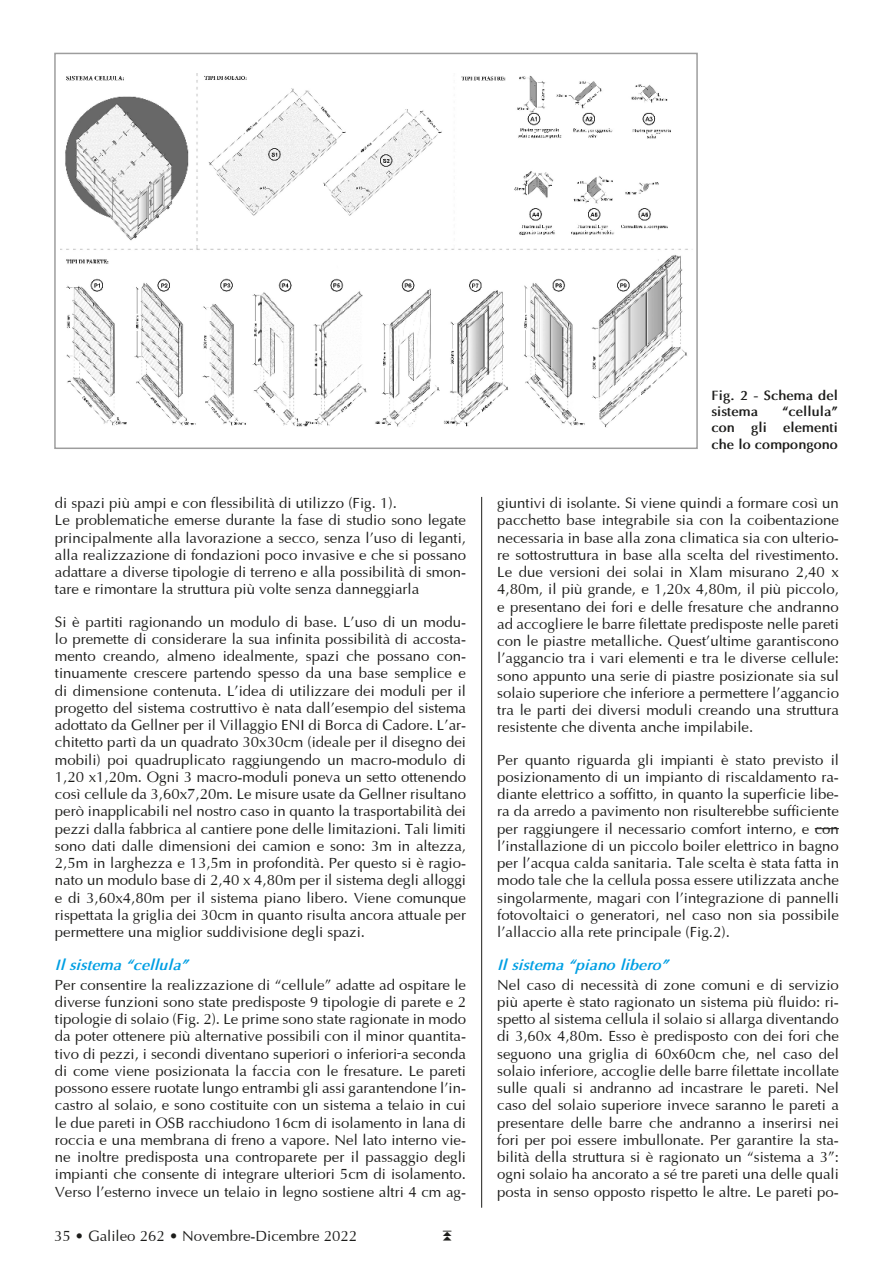
<style>
.page{position:relative;width:893px;height:1263px;background:#fff}
.page>*{position:absolute;margin:0;border:0;box-sizing:border-box;transform-origin:0 0}
.t1{font:15px/17.2px "Optima";color:#1d1d1b;text-align:justify}
.t2{font:italic 700 15px "Optima";color:#009fe3}
.t3{font:700 13.5px/16.2px "Optima";color:#1d1d1b}
</style>
<div class="page">
<svg style="left:815px;top:828px;width:24px;height:1px"></svg>
<img style="left:60px;top:73px;width:633px;height:355px">
<div style="left:54px;top:53px;width:644px;height:396px;border:2px solid #9d9d9d"></div>
<hr style="left:481px;top:497px;width:1px;height:711px;background:#1d1d1b">
<p class="t1" style="left:55px;top:496px;width:413px;text-align:left">di spazi più ampi e con flessibilità di utilizzo (Fig. 1).<br>Le problematiche emerse durante la fase di studio sono legate principalmente alla lavorazione a secco, senza l’uso di leganti, alla realizzazione di fondazioni poco invasive e che si possano adattare a diverse tipologie di terreno e alla possibilità di smon&shy;tare e rimontare la struttura più volte senza danneggiarla</p>
<p class="t1" style="left:55px;top:614px;width:413px">Si è partiti ragionando un modulo di base. L’uso di un modu&shy;lo premette di considerare la sua infinita possibilità di accosta&shy;mento creando, almeno idealmente, spazi che possano con&shy;tinuamente crescere partendo spesso da una base semplice e di dimensione contenuta. L’idea di utilizzare dei moduli per il progetto del sistema costruttivo è nata dall’esempio del sistema adottato da Gellner per il Villaggio ENI di Borca di Cadore. L’ar&shy;chitetto partì da un quadrato 30x30cm (ideale per il disegno dei mobili) poi quadruplicato raggiungendo un macro-modulo di 1,20 x1,20m. Ogni 3 macro-moduli poneva un setto ottenendo così cellule da 3,60x7,20m. Le misure usate da Gellner risultano però inapplicabili nel nostro caso in quanto la trasportabilità dei pezzi dalla fabbrica al cantiere pone delle limitazioni. Tali limiti sono dati dalle dimensioni dei camion e sono: 3m in altezza, 2,5m in larghezza e 13,5m in profondità. Per questo si è ragio&shy;nato un modulo base di 2,40 x 4,80m per il sistema degli alloggi e di 3,60x4,80m per il sistema piano libero. Viene comunque rispettata la griglia dei 30cm in quanto risulta ancora attuale per permettere una miglior suddivisione degli spazi.</p>
<p class="t2" style="left:55px;top:958px;width:134px">Il sistema “cellula”</p>
<p class="t1" style="left:55px;top:977px;width:413px">Per consentire la realizzazione di “cellule” adatte ad ospitare le diverse funzioni sono state predisposte 9 tipologie di parete e 2 tipologie di solaio (Fig. 2). Le prime sono state ragionate in modo da poter ottenere più alternative possibili con il minor quantita&shy;tivo di pezzi, i secondi diventano superiori o inferiori a seconda di come viene posizionata la faccia con le fresature. Le pareti possono essere ruotate lungo entrambi gli assi garantendone l’in&shy;castro al solaio, e sono costituite con un sistema a telaio in cui le due pareti in OSB racchiudono 16cm di isolamento in lana di roccia e una membrana di freno a vapore. Nel lato interno vie&shy;ne inoltre predisposta una controparete per il passaggio degli impianti che consente di integrare ulteriori 5cm di isolamento.<br>Verso l’esterno invece un telaio in legno sostiene altri 4 cm ag-</p>
<p class="t1" style="left:54px;top:1229px;width:305px">35 • Galileo 262 • Novembre-Dicembre 2022</p>
<p class="t3" style="left:711px;top:388px;width:128px">Fig. 2 - Schema del sistema</p>
<p class="t3" style="left:711px;top:405px;width:128px;text-align:justify;text-indent:71px">“cellula” con gli elementi che lo compongono</p>
<p class="t1" style="left:497px;top:496px;width:343px">giuntivi di isolante. Si viene quindi a formare così un pacchetto base integrabile sia con la coibentazione necessaria in base alla zona climatica sia con ulterio&shy;re sottostruttura in base alla scelta del rivestimento.<br>Le due versioni dei solai in Xlam misurano 2,40 x 4,80m, il più grande, e 1,20x 4,80m, il più piccolo, e presentano dei fori e delle fresature che andranno ad accogliere le barre filettate predisposte nelle pareti con le piastre metalliche. Quest’ultime garantiscono l’aggancio tra i vari elementi e tra le diverse cellule: sono appunto una serie di piastre posizionate sia sul solaio superiore che inferiore a permettere l’aggancio tra le parti dei diversi moduli creando una struttura resistente che diventa anche impilabile.</p>
<p class="t1" style="left:497px;top:752px;width:343px">Per quanto riguarda gli impianti è stato previsto il posizionamento di un impianto di riscaldamento ra&shy;diante elettrico a soffitto, in quanto la superficie libe&shy;ra da arredo a pavimento non risulterebbe sufficiente per raggiungere il necessario comfort interno, e con l’installazione di un piccolo boiler elettrico in bagno per l’acqua calda sanitaria. Tale scelta è stata fatta in modo tale che la cellula possa essere utilizzata anche singolarmente, magari con l’integrazione di pannelli fotovoltaici o generatori, nel caso non sia possibile l’allaccio alla rete principale (Fig.2).</p>
<p class="t2" style="left:497px;top:958px;width:172px">Il sistema “piano libero”</p>
<p class="t1" style="left:497px;top:977px;width:343px">Nel caso di necessità di zone comuni e di servizio più aperte è stato ragionato un sistema più fluido: ri&shy;spetto al sistema cellula il solaio si allarga diventando di 3,60x 4,80m. Esso è predisposto con dei fori che seguono una griglia di 60x60cm che, nel caso del solaio inferiore, accoglie delle barre filettate incollate sulle quali si andranno ad incastrare le pareti. Nel caso del solaio superiore invece saranno le pareti a presentare delle barre che andranno a inserirsi nei fori per poi essere imbullonate. Per garantire la sta&shy;bilità della struttura si è ragionato un “sistema a 3”: ogni solaio ha ancorato a sé tre pareti una delle quali posta in senso opposto rispetto le altre. Le pareti po-</p>
</div>
